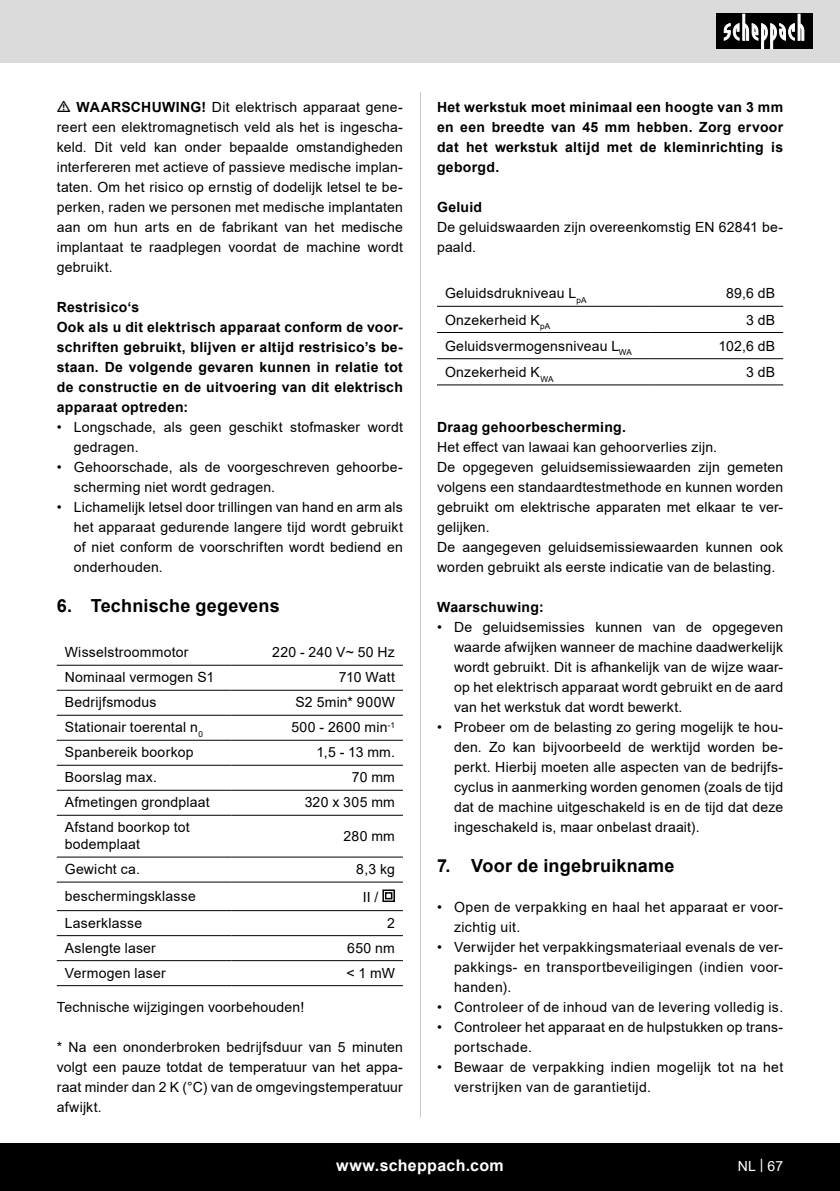
<style>
.page{position:relative;width:840px;height:1191px;background:#fff}
.page>*{position:absolute;margin:0;border:0;box-sizing:border-box;transform-origin:0 0}
.t1{font:700 18px "Arial";letter-spacing:.015em;color:#000}
.t2{font:700 16px "Arial";letter-spacing:.02em;color:#fff}
.t3{font:14px/20px "Arial";letter-spacing:.015em;color:#000}
.t4{font:700 14px/20px "Arial";letter-spacing:.02em;color:#000;text-align:justify}
.t5{font:14px "Arial";color:#fff}
.s1{font-weight:700}
</style>
<div class="page">
<div style="left:0;top:0;width:839px;height:63px;background:#dbdbdb"></div>
<div style="left:0;top:1143px;width:839px;height:48px;background:#000"></div>
<div style="left:716px;top:14px;width:96px;height:35px;background:#000"></div>
<svg style="left:723px;top:14px;width:81px;height:35px"></svg>
<hr style="left:420px;top:92px;width:1px;height:1025px;background:#c7c7c7">
<svg style="left:437px;top:305px;width:345px;height:55px"></svg>
<hr style="left:437px;top:306px;width:212px;height:1px;background:#000">
<hr style="left:649px;top:306px;width:133px;height:1px;background:#000">
<hr style="left:437px;top:332px;width:212px;height:1px;background:#000">
<hr style="left:649px;top:332px;width:133px;height:1px;background:#000">
<hr style="left:437px;top:358px;width:212px;height:1px;background:#000">
<hr style="left:649px;top:358px;width:133px;height:1px;background:#000">
<hr style="left:437px;top:384px;width:212px;height:1px;background:#000">
<hr style="left:649px;top:384px;width:133px;height:1px;background:#000">
<svg style="left:57px;top:664px;width:346px;height:298px"></svg>
<hr style="left:57px;top:665px;width:174px;height:1px;background:#000">
<hr style="left:231px;top:665px;width:172px;height:1px;background:#000">
<hr style="left:57px;top:690px;width:174px;height:1px;background:#000">
<hr style="left:231px;top:690px;width:172px;height:1px;background:#000">
<hr style="left:57px;top:715px;width:174px;height:1px;background:#000">
<hr style="left:231px;top:715px;width:172px;height:1px;background:#000">
<hr style="left:57px;top:740px;width:174px;height:1px;background:#000">
<hr style="left:231px;top:740px;width:172px;height:1px;background:#000">
<hr style="left:57px;top:765px;width:174px;height:1px;background:#000">
<hr style="left:231px;top:765px;width:172px;height:1px;background:#000">
<hr style="left:57px;top:790px;width:174px;height:1px;background:#000">
<hr style="left:231px;top:790px;width:172px;height:1px;background:#000">
<hr style="left:57px;top:815px;width:174px;height:1px;background:#000">
<hr style="left:231px;top:815px;width:172px;height:1px;background:#000">
<hr style="left:57px;top:856px;width:174px;height:1px;background:#000">
<hr style="left:231px;top:856px;width:172px;height:1px;background:#000">
<hr style="left:57px;top:881px;width:174px;height:1px;background:#000">
<hr style="left:231px;top:881px;width:172px;height:1px;background:#000">
<hr style="left:57px;top:910px;width:174px;height:1px;background:#000">
<hr style="left:231px;top:910px;width:172px;height:1px;background:#000">
<hr style="left:57px;top:935px;width:174px;height:1px;background:#000">
<hr style="left:231px;top:935px;width:172px;height:1px;background:#000">
<hr style="left:57px;top:960px;width:174px;height:1px;background:#000">
<hr style="left:231px;top:960px;width:172px;height:1px;background:#000">
<hr style="left:57px;top:985px;width:174px;height:1px;background:#000">
<hr style="left:231px;top:985px;width:172px;height:1px;background:#000">
<svg style="left:381px;top:888px;width:14px;height:14px"></svg>
<p class="t3" style="left:57px;top:97px;width:347px;text-align:justify;text-indent:20px"><span class="s1">WAARSCHUWING!</span> Dit elektrisch apparaat gene&shy;reert een elektromagnetisch veld als het is ingescha&shy;keld. Dit veld kan onder bepaalde omstandigheden interfereren met actieve of passieve medische implan&shy;taten. Om het risico op ernstig of dodelijk letsel te be&shy;perken, raden we personen met medische implantaten aan om hun arts en de fabrikant van het medische implantaat te raadplegen voordat de machine wordt gebruikt.</p>
<p class="t4" style="left:57px;top:297px;width:84px">Restrisico‘s</p>
<p class="t4" style="left:57px;top:317px;width:347px">Ook als u dit elektrisch apparaat conform de voor&shy;schriften gebruikt, blijven er altijd restrisico’s be&shy;staan. De volgende gevaren kunnen in relatie tot de constructie en de uitvoering van dit elektrisch apparaat optreden:</p>
<p class="t3" style="left:74px;top:417px;width:330px;text-indent:-17px">• Longschade, als geen geschikt stofmasker wordt gedragen.</p>
<p class="t3" style="left:74px;top:457px;width:330px;text-indent:-17px">• Gehoorschade, als de voorgeschreven gehoorbe&shy;scherming niet wordt gedragen.</p>
<p class="t3" style="left:74px;top:497px;width:330px;text-align:justify;text-indent:-17px">• Lichamelijk letsel door trillingen van hand en arm als het apparaat gedurende langere tijd wordt gebruikt of niet conform de voorschriften wordt bediend en onderhouden.</p>
<p class="t1" style="left:57px;top:593px;width:224px">6. Technische gegevens</p>
<p class="t3" style="left:65px;top:642px;width:125px">Wisselstroommotor</p>
<p class="t3" style="left:272px;top:642px;width:124px">220 - 240 V~ 50 Hz</p>
<p class="t3" style="left:65px;top:667px;width:151px">Nominaal vermogen S1</p>
<p class="t3" style="left:339px;top:667px;width:57px">710 Watt</p>
<p class="t3" style="left:65px;top:692px;width:93px">Bedrijfsmodus</p>
<p class="t3" style="left:295px;top:692px;width:101px">S2 5min* 900W</p>
<p class="t3" style="left:65px;top:717px;width:139px">Stationair toerental n<sub>0</sub></p>
<p class="t3" style="left:291px;top:717px;width:105px">500 - 2600 min<sup>-1</sup></p>
<p class="t3" style="left:65px;top:742px;width:130px">Spanbereik boorkop</p>
<p class="t3" style="left:316px;top:742px;width:80px">1,5 - 13 mm.</p>
<p class="t3" style="left:65px;top:767px;width:94px">Boorslag max.</p>
<p class="t3" style="left:352px;top:767px;width:45px">70 mm</p>
<p class="t3" style="left:65px;top:792px;width:146px">Afmetingen grondplaat</p>
<p class="t3" style="left:304px;top:792px;width:92px">320 x 305 mm</p>
<p class="t3" style="left:65px;top:819px;width:126px;line-height:16.8px">Afstand boorkop tot bodemplaat</p>
<p class="t3" style="left:343px;top:825px;width:53px">280 mm</p>
<p class="t3" style="left:65px;top:859px;width:77px">Gewicht ca.</p>
<p class="t3" style="left:356px;top:859px;width:40px">8,3 kg</p>
<p class="t3" style="left:65px;top:886px;width:133px">beschermingsklasse</p>
<p class="t3" style="left:362px;top:887px;width:17px">II /</p>
<p class="t3" style="left:65px;top:912px;width:79px">Laserklasse</p>
<p class="t3" style="left:387px;top:912px;width:9px">2</p>
<p class="t3" style="left:65px;top:937px;width:93px">Aslengte laser</p>
<p class="t3" style="left:347px;top:937px;width:49px">650 nm</p>
<p class="t3" style="left:65px;top:962px;width:102px">Vermogen laser</p>
<p class="t3" style="left:346px;top:962px;width:50px">&lt; 1 mW</p>
<p class="t3" style="left:57px;top:997px;width:249px">Technische wijzigingen voorbehouden!</p>
<p class="t3" style="left:57px;top:1037px;width:347px;text-align:justify">* Na een ononderbroken bedrijfsduur van 5 minuten volgt een pauze totdat de temperatuur van het appa&shy;raat minder dan 2 K (°C) van de omgevingstemperatuur afwijkt.</p>
<p class="t4" style="left:437px;top:97px;width:347px">Het werkstuk moet minimaal een hoogte van 3 mm en een breedte van 45 mm hebben. Zorg ervoor dat het werkstuk altijd met de kleminrichting is geborgd.</p>
<p class="t4" style="left:437px;top:197px;width:47px">Geluid</p>
<p class="t3" style="left:437px;top:217px;width:347px">De geluidswaarden zijn overeenkomstig EN 62841 be&shy;paald.</p>
<p class="t3" style="left:445px;top:283px;width:143px">Geluidsdrukniveau L<sub>pA</sub></p>
<p class="t3" style="left:725px;top:283px;width:51px">89,6 dB</p>
<p class="t3" style="left:445px;top:309px;width:107px">Onzekerheid K<sub>pA</sub></p>
<p class="t3" style="left:745px;top:309px;width:31px">3 dB</p>
<p class="t3" style="left:445px;top:336px;width:188px">Geluidsvermogensniveau L<sub>WA</sub></p>
<p class="t3" style="left:718px;top:336px;width:58px">102,6 dB</p>
<p class="t3" style="left:445px;top:362px;width:110px">Onzekerheid K<sub>WA</sub></p>
<p class="t3" style="left:745px;top:362px;width:31px">3 dB</p>
<p class="t4" style="left:437px;top:417px;width:190px">Draag gehoorbescherming.</p>
<p class="t3" style="left:437px;top:437px;width:281px">Het effect van lawaai kan gehoorverlies zijn.</p>
<p class="t3" style="left:437px;top:457px;width:347px;text-align:justify">De opgegeven geluidsemissiewaarden zijn gemeten volgens een standaardtestmethode en kunnen worden gebruikt om elektrische apparaten met elkaar te ver&shy;gelijken.</p>
<p class="t3" style="left:437px;top:537px;width:347px">De aangegeven geluidsemissiewaarden kunnen ook worden gebruikt als eerste indicatie van de belasting.</p>
<p class="t4" style="left:437px;top:597px;width:108px">Waarschuwing:</p>
<p class="t3" style="left:454px;top:617px;width:330px;text-align:justify;text-indent:-17px">• De geluidsemissies kunnen van de opgegeven waarde afwijken wanneer de machine daadwerkelijk wordt gebruikt. Dit is afhankelijk van de wijze waar&shy;op het elektrisch apparaat wordt gebruikt en de aard van het werkstuk dat wordt bewerkt.</p>
<p class="t3" style="left:454px;top:717px;width:330px;text-align:justify;text-indent:-17px">• Probeer om de belasting zo gering mogelijk te hou&shy;den. Zo kan bijvoorbeeld de werktijd worden be&shy;perkt. Hierbij moeten alle aspecten van de bedrijfs&shy;cyclus in aanmerking worden genomen (zoals de tijd dat de machine uitgeschakeld is en de tijd dat deze ingeschakeld is, maar onbelast draait).</p>
<p class="t1" style="left:437px;top:853px;width:239px">7. Voor de ingebruikname</p>
<p class="t3" style="left:454px;top:897px;width:330px;text-indent:-17px">• Open de verpakking en haal het apparaat er voor&shy;zichtig uit.</p>
<p class="t3" style="left:454px;top:937px;width:330px;text-align:justify;text-indent:-17px">• Verwijder het verpakkingsmateriaal evenals de ver&shy;pakkings- en transportbeveiligingen (indien voor&shy;handen).</p>
<p class="t3" style="left:437px;top:997px;width:347px">• Controleer of de inhoud van de levering volledig is.</p>
<p class="t3" style="left:454px;top:1017px;width:330px;text-indent:-17px">• Controleer het apparaat en de hulpstukken op trans&shy;portschade.</p>
<p class="t3" style="left:454px;top:1057px;width:330px;text-indent:-17px">• Bewaar de verpakking indien mogelijk tot na het verstrijken van de garantietijd.</p>
<p class="t2" style="left:336px;top:1154px;width:169px">www.scheppach.com</p>
<p class="t5" style="left:737px;top:1156px;width:47px">NL | 67</p>
</div>
